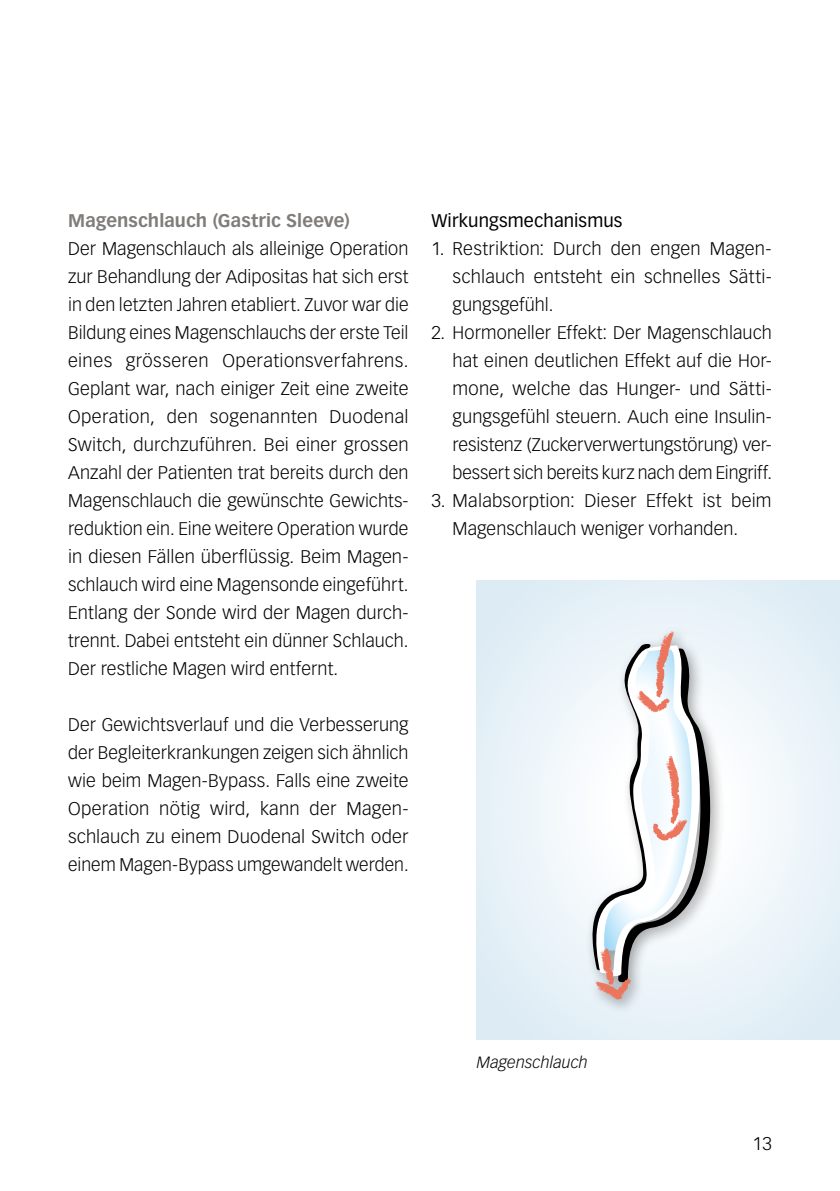
<style>
.page{position:relative;width:840px;height:1191px;background:#fff}
.page>*{position:absolute;margin:0;border:0;box-sizing:border-box;transform-origin:0 0}
.t1{font:300 18px/28px "Vectora LT Std";letter-spacing:.005em;color:#000;text-align:justify}
.t2{font:700 18px "Vectora LT Std";letter-spacing:.005em;color:#7f7c7a}
.t3{font:18px "Vectora LT Std";letter-spacing:.005em;color:#000}
.t4{font:italic 300 16px "Vectora LT Std";letter-spacing:.01em;color:#000}
</style>
<div class="page">
<svg style="left:476px;top:580px;width:363px;height:459px"></svg>
<div style="left:584px;top:624px;width:142px;height:391px;background:#000;opacity:.35"></div>
<svg style="left:586px;top:631px;width:125px;height:368px"></svg>
<p class="t2" style="left:68px;top:210px;width:283px">Magenschlauch (Gastric Sleeve)</p>
<p class="t1" style="left:68px;top:235px;width:342px">Der Magenschlauch als alleinige Operation zur Behandlung der Adipositas hat sich erst in den letzten Jahren etabliert. Zuvor war die Bildung eines Magenschlauchs der erste Teil eines grösseren Operationsverfahrens.<br>Geplant war, nach einiger Zeit eine zweite Operation, den sogenannten Duodenal Switch, durchzuführen. Bei einer grossen Anzahl der Patienten trat bereits durch den Magenschlauch die gewünschte Gewichts&shy;reduktion ein. Eine weitere Operation wurde in diesen Fällen überflüssig. Beim Magen&shy;schlauch wird eine Magensonde eingeführt.<br>Entlang der Sonde wird der Magen durch&shy;trennt. Dabei entsteht ein dünner Schlauch.<br>Der restliche Magen wird entfernt.</p>
<p class="t1" style="left:68px;top:711px;width:342px">Der Gewichtsverlauf und die Verbesserung der Begleiterkrankungen zeigen sich ähnlich wie beim Magen-Bypass. Falls eine zweite Operation nötig wird, kann der Magen&shy;schlauch zu einem Duodenal Switch oder einem Magen-Bypass umgewandelt werden.</p>
<p class="t3" style="left:431px;top:210px;width:193px">Wirkungsmechanismus</p>
<p class="t1" style="left:452px;top:235px;width:320px;text-indent:-21px">1. Restriktion: Durch den engen Magen&shy;schlauch entsteht ein schnelles Sätti&shy;gungsgefühl.</p>
<p class="t1" style="left:452px;top:319px;width:320px;text-indent:-21px">2. Hormoneller Effekt: Der Magenschlauch hat einen deutlichen Effekt auf die Hor&shy;mone, welche das Hunger- und Sätti&shy;gungsgefühl steuern. Auch eine Insulin&shy;resistenz (Zuckerverwertungstörung) ver&shy;bessert sich bereits kurz nach dem Eingriff.</p>
<p class="t1" style="left:452px;top:487px;width:320px;text-indent:-21px">3. Malabsorption: Dieser Effekt ist beim<br>Magenschlauch weniger vorhanden.</p>
<p class="t4" style="left:476px;top:1052px;width:113px">Magenschlauch</p>
<p class="t1" style="left:752px;top:1130px;width:20px">13</p>
</div>
